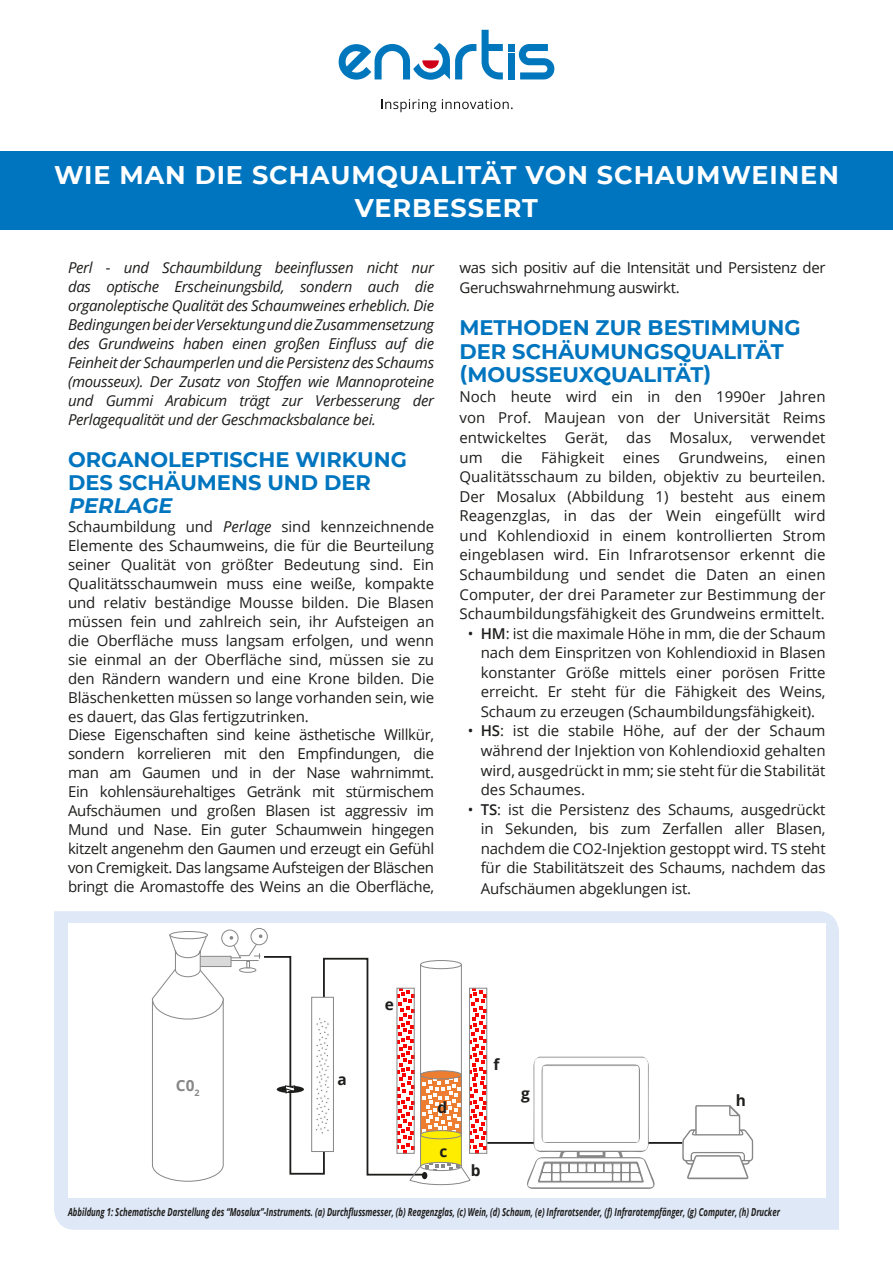
<style>
.page{position:relative;width:893px;height:1263px;background:#fff}
.page>*{position:absolute;margin:0;border:0;box-sizing:border-box;transform-origin:0 0}
.t1{font:700 25.5px/33px "Montserrat";letter-spacing:.035em;color:#fff;text-align:center}
.t2{font:700 21px/23.2px "Montserrat";color:#0075bf}
.t3{font:italic 700 21px "Montserrat";color:#0075bf}
.t4{font:700 15.45px "Open Sans";color:#1d1d1b}
.t5{font:700 15.45px "Open Sans";color:#878787}
.t6{font:15px/18.9px "Open Sans";letter-spacing:-.005em;color:#1d1d1b;text-align:justify}
.t7{font:italic 15px/19px "Open Sans";letter-spacing:-.02em;color:#1d1d1b;text-align:justify}
.t8{font:italic 700 11.1px "Open Sans";color:#1d1d1b;scale:.7 1}
.s1{font-style:italic}
.s2{font-weight:600}
</style>
<div class="page">
<div style="left:0;top:151px;width:893px;height:78px;background:#0075bf"></div>
<div style="left:54px;top:911px;width:785px;height:319px;background:#dfe8f7"></div>
<svg style="left:68px;top:923px;width:758px;height:275px"></svg>
<hr style="left:487px;top:1142px;width:195px;height:2px;background:#1d1d1b">
<svg style="left:526px;top:1057px;width:129px;height:132px"></svg>
<div style="left:614px;top:1165px;width:6px;height:7px;background:#fff"></div>
<div style="left:622px;top:1165px;width:7px;height:7px;background:#fff"></div>
<div style="left:553px;top:1165px;width:6px;height:7px;background:#fff"></div>
<div style="left:561px;top:1165px;width:7px;height:7px;background:#fff;border:1px solid #fff"></div>
<div style="left:587px;top:1165px;width:7px;height:7px;background:#fff;border:1px solid #fff"></div>
<svg style="left:682px;top:1105px;width:71px;height:74px"></svg>
<svg style="left:170px;top:931px;width:37px;height:8px"></svg>
<div style="left:170px;top:931px;width:38px;height:8px;border:1px solid #878787;border-radius:50%"></div>
<svg style="left:222px;top:930px;width:16px;height:16px"></svg>
<div style="left:221px;top:930px;width:17px;height:17px;border:1px solid #878787;border-radius:50%"></div>
<svg style="left:251px;top:928px;width:16px;height:17px"></svg>
<div style="left:251px;top:928px;width:17px;height:17px;border:1px solid #878787;border-radius:50%"></div>
<svg style="left:152px;top:934px;width:335px;height:251px"></svg>
<svg style="left:381px;top:99px;width:55px;height:13px"></svg>
<svg style="left:442px;top:99px;width:71px;height:10px"></svg>
<svg style="left:482px;top:30px;width:21px;height:49px"></svg>
<div style="left:508px;top:53px;width:7px;height:26px;background:#0076bd"></div>
<div style="left:508px;top:44px;width:7px;height:7px;background:#0076bd"></div>
<svg style="left:519px;top:44px;width:35px;height:35px"></svg>
<svg style="left:339px;top:43px;width:137px;height:37px"></svg>
<h1 class="t1" style="left:54px;top:157px;width:786px">WIE MAN DIE SCHAUMQUALITÄT VON SCHAUMWEINEN<br>VERBESSERT</h1>
<p class="t7" style="left:68px;top:258px;width:368px">Perl - und Schaumbildung beeinflussen nicht nur das optische Erscheinungsbild, sondern auch die organoleptische Qualität des Schaumweines erheblich. Die Bedingungen bei der Versektung und die Zusammensetzung des Grundweins haben einen großen Einfluss auf die Feinheit der Schaumperlen und die Persistenz des Schaums (mousseux). Der Zusatz von Stoffen wie Mannoproteine und Gummi Arabicum trägt zur Verbesserung der Perlagequalität und der Geschmacksbalance bei.</p>
<h2 class="t2" style="left:68px;top:447px;width:340px;line-height:22.6px">ORGANOLEPTISCHE WIRKUNG<br>DES SCHÄUMENS UND DER</h2>
<h2 class="t3" style="left:68px;top:490px;width:110px">PERLAGE</h2>
<p class="t6" style="left:68px;top:516px;width:368px;text-align:left">Schaumbildung und <span class="s1">Perlage</span> sind kennzeichnende Elemente des Schaumweins, die für die Beurteilung seiner Qualität von größter Bedeutung sind. Ein Qualitätsschaumwein muss eine weiße, kompakte und relativ beständige Mousse bilden. Die Blasen müssen fein und zahlreich sein, ihr Aufsteigen an die Oberfläche muss langsam erfolgen, und wenn sie einmal an der Oberfläche sind, müssen sie zu den Rändern wandern und eine Krone bilden. Die Bläschenketten müssen so lange vorhanden sein, wie es dauert, das Glas fertigzutrinken.<br>Diese Eigenschaften sind keine ästhetische Willkür, sondern korrelieren mit den Empfindungen, die man am Gaumen und in der Nase wahrnimmt.<br>Ein kohlensäurehaltiges Getränk mit stürmischem Aufschäumen und großen Blasen ist aggressiv im Mund und Nase. Ein guter Schaumwein hingegen kitzelt angenehm den Gaumen und erzeugt ein Gefühl von Cremigkeit. Das langsame Aufsteigen der Bläschen bringt die Aromastoffe des Weins an die Oberfläche,</p>
<p class="t6" style="left:459px;top:257px;width:368px;line-height:19.5px">was sich positiv auf die Intensität und Persistenz der<br>Geruchswahrnehmung auswirkt.</p>
<h2 class="t2" style="left:459px;top:315px;width:343px">METHODEN ZUR BESTIMMUNG<br>DER SCHÄUMUNGSQUALITÄT (MOUSSEUXQUALITÄT)</h2>
<p class="t6" style="left:459px;top:387px;width:368px;line-height:19.6px">Noch heute wird ein in den 1990er Jahren von Prof. Maujean von der Universität Reims entwickeltes Gerät, das Mosalux, verwendet um die Fähigkeit eines Grundweins, einen Qualitätsschaum zu bilden, objektiv zu beurteilen.<br>Der Mosalux (Abbildung 1) besteht aus einem Reagenzglas, in das der Wein eingefüllt wird und Kohlendioxid in einem kontrollierten Strom eingeblasen wird. Ein Infrarotsensor erkennt die Schaumbildung und sendet die Daten an einen Computer, der drei Parameter zur Bestimmung der Schaumbildungsfähigkeit des Grundweins ermittelt.</p>
<p class="t6" style="left:481px;top:623px;width:346px;line-height:19.5px;text-indent:-13px">• <span class="s2">HM</span>: ist die maximale Höhe in mm, die der Schaum nach dem Einspritzen von Kohlendioxid in Blasen konstanter Größe mittels einer porösen Fritte erreicht. Er steht für die Fähigkeit des Weins, Schaum zu erzeugen (Schaumbildungsfähigkeit).</p>
<p class="t6" style="left:481px;top:721px;width:346px;line-height:19.5px;text-indent:-13px">• <span class="s2">HS</span>: ist die stabile Höhe, auf der der Schaum während der Injektion von Kohlendioxid gehalten wird, ausgedrückt in mm; sie steht für die Stabilität des Schaumes.</p>
<p class="t6" style="left:481px;top:799px;width:346px;line-height:19.8px;text-indent:-13px">• <span class="s2">TS</span>: ist die Persistenz des Schaums, ausgedrückt in Sekunden, bis zum Zerfallen aller Blasen, nachdem die CO2-Injektion gestoppt wird. TS steht für die Stabilitätszeit des Schaums, nachdem das Aufschäumen abgeklungen ist.</p>
<p class="t5" style="left:176px;top:1075px;width:25px">C0<sub>2</sub></p>
<p class="t4" style="left:338px;top:1068px;width:11px">a</p>
<p class="t4" style="left:385px;top:993px;width:11px">e</p>
<p class="t4" style="left:438px;top:1097px;width:11px">d</p>
<p class="t4" style="left:439px;top:1140px;width:9px">c</p>
<p class="t4" style="left:494px;top:1053px;width:7px">f</p>
<p class="t4" style="left:521px;top:1082px;width:10px">g</p>
<p class="t4" style="left:736px;top:1089px;width:12px">h</p>
<p class="t4" style="left:471px;top:1160px;width:11px">b</p>
<p class="t8" style="left:68px;top:1204px;width:1018px">Abbildung 1: Schematische Darstellung des “Mosalux”-Instruments. (a) Durchflussmesser, (b) Reagenzglas, (c) Wein, (d) Schaum, (e) Infrarotsender, (f) Infrarotempfänger, (g) Computer, (h) Drucker</p>
</div>
